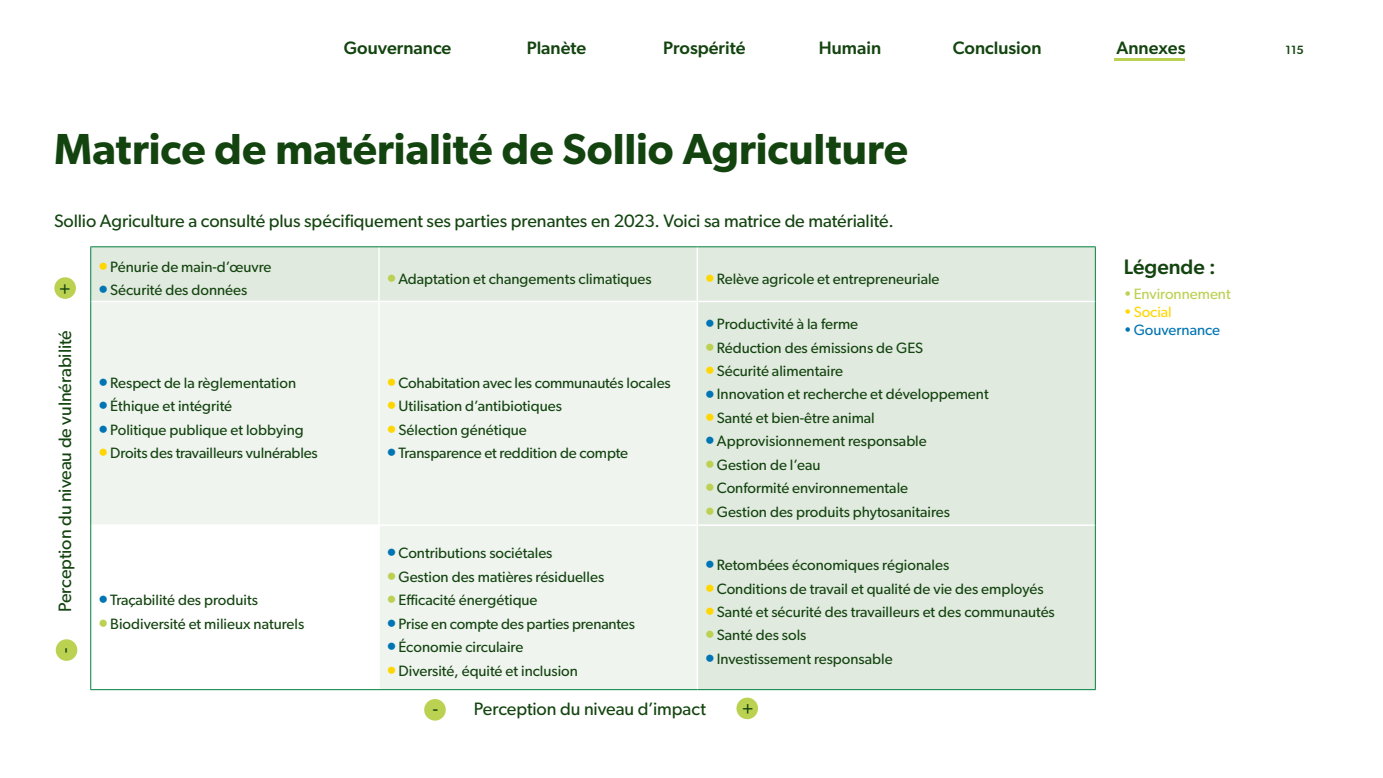
<style>
.page{position:relative;width:1383px;height:778px;background:#fff}
.page>*{position:absolute;margin:0;border:0;box-sizing:border-box;transform-origin:0 0}
.t1{font:600 43.5px "Gibson";color:#13440f}
.t2{font:500 21px "Gibson";color:#13440f}
.t3{font:18px "Gibson";letter-spacing:-.005em;color:#13440f}
.t4{font:500 18px "Gibson";color:#13440f}
.t5{font:15px "Gibson";color:#13440f}
.t6{font:15px "Gibson";color:#bbd151}
.t7{font:15px "Gibson";color:#0075b3}
.t8{font:15px "Gibson";color:#ffd600}
.t9{font:500 12px "Gibson";color:#13440f}
.s1{font-size:24px;color:#ffd600}
.s2{font-size:24px;color:#0075b3}
.s3{font-size:24px;color:#bbd151}
</style>
<div class="page">
<div style="left:54px;top:277px;width:22px;height:22px;background:#bbd151;border-radius:50%"></div>
<div style="left:56px;top:639px;width:21px;height:22px;background:#bbd151;border-radius:50%"></div>
<div style="left:424px;top:699px;width:22px;height:21px;background:#bbd151;border-radius:50%"></div>
<div style="left:736px;top:697px;width:22px;height:22px;background:#bbd151;border-radius:50%"></div>
<div style="left:91px;top:247px;width:1004px;height:442px;background:#e1eadf"></div>
<div style="left:91px;top:302px;width:605px;height:387px;background:#eff4ef"></div>
<div style="left:91px;top:525px;width:288px;height:164px;background:#fff"></div>
<hr style="left:378px;top:247px;width:2px;height:54px;background:#fff">
<hr style="left:696px;top:247px;width:2px;height:54px;background:#fff">
<hr style="left:91px;top:301px;width:288px;height:1px;background:#fff">
<hr style="left:379px;top:301px;width:318px;height:1px;background:#fff">
<hr style="left:378px;top:302px;width:2px;height:222px;background:#fff">
<hr style="left:697px;top:301px;width:398px;height:1px;background:#fff">
<hr style="left:696px;top:302px;width:2px;height:222px;background:#fff">
<hr style="left:91px;top:524px;width:288px;height:2px;background:#fff">
<hr style="left:379px;top:524px;width:318px;height:2px;background:#fff">
<hr style="left:378px;top:526px;width:2px;height:163px;background:#fff">
<hr style="left:697px;top:524px;width:398px;height:2px;background:#fff">
<hr style="left:696px;top:526px;width:2px;height:163px;background:#fff">
<hr style="left:90px;top:246px;width:289px;height:1px;background:#00803d">
<hr style="left:90px;top:247px;width:1px;height:54px;background:#00803d">
<hr style="left:379px;top:246px;width:318px;height:1px;background:#00803d">
<hr style="left:697px;top:246px;width:398px;height:1px;background:#00803d">
<hr style="left:1095px;top:247px;width:1px;height:54px;background:#00803d">
<hr style="left:90px;top:301px;width:1px;height:224px;background:#00803d">
<hr style="left:1095px;top:301px;width:1px;height:224px;background:#00803d">
<hr style="left:90px;top:525px;width:1px;height:164px;background:#00803d">
<hr style="left:1095px;top:525px;width:1px;height:164px;background:#00803d">
<hr style="left:90px;top:689px;width:289px;height:1px;background:#00803d">
<hr style="left:379px;top:689px;width:318px;height:1px;background:#00803d">
<hr style="left:697px;top:689px;width:398px;height:1px;background:#00803d">
<hr style="left:1114px;top:59px;width:70px;height:2px;background:#bbd151">
<p class="t4" style="left:344px;top:37px;width:109px">Gouvernance</p>
<p class="t4" style="left:526px;top:37px;width:61px">Planète</p>
<p class="t4" style="left:663px;top:37px;width:84px">Prospérité</p>
<p class="t4" style="left:819px;top:37px;width:64px">Humain</p>
<p class="t4" style="left:952px;top:37px;width:90px">Conclusion</p>
<p class="t4" style="left:1116px;top:37px;width:71px">Annexes</p>
<p class="t9" style="left:1285px;top:43px;width:20px">115</p>
<h1 class="t1" style="left:54px;top:123px;width:855px">Matrice de matérialité de Sollio Agriculture</h1>
<p class="t3" style="left:54px;top:210px;width:841px">Sollio Agriculture a consulté plus spécifiquement ses parties prenantes en 2023. Voici sa matrice de matérialité.</p>
<p class="t3" style="left:54px;top:294px;width:14px;rotate:-90deg">+</p>
<p class="t3" style="left:54px;top:653px;width:324px;rotate:-90deg">- Perception du niveau de vulnérabilité</p>
<p class="t5" style="left:97px;top:258px;width:176px"><span class="s1">•</span>Pénurie de main-d’œuvre</p>
<p class="t5" style="left:97px;top:281px;width:152px"><span class="s2">•</span>Sécurité des données</p>
<p class="t5" style="left:97px;top:373px;width:201px"><span class="s2">•</span>Respect de la règlementation</p>
<p class="t5" style="left:97px;top:397px;width:137px"><span class="s2">•</span>Éthique et intégrité</p>
<p class="t5" style="left:97px;top:420px;width:209px"><span class="s2">•</span>Politique publique et lobbying</p>
<p class="t5" style="left:97px;top:444px;width:223px"><span class="s1">•</span>Droits des travailleurs vulnérables</p>
<p class="t5" style="left:97px;top:591px;width:163px"><span class="s2">•</span>Traçabilité des produits</p>
<p class="t5" style="left:97px;top:614px;width:209px"><span class="s3">•</span>Biodiversité et milieux naturels</p>
<p class="t5" style="left:385px;top:269px;width:268px"><span class="s3">•</span>Adaptation et changements climatiques</p>
<p class="t5" style="left:703px;top:269px;width:238px"><span class="s1">•</span>Relève agricole et entrepreneuriale</p>
<p class="t5" style="left:385px;top:373px;width:287px"><span class="s1">•</span>Cohabitation avec les communautés locales</p>
<p class="t5" style="left:385px;top:397px;width:178px"><span class="s1">•</span>Utilisation d’antibiotiques</p>
<p class="t5" style="left:385px;top:420px;width:143px"><span class="s1">•</span>Sélection génétique</p>
<p class="t5" style="left:385px;top:444px;width:245px"><span class="s2">•</span>Transparence et reddition de compte</p>
<p class="t5" style="left:385px;top:544px;width:169px"><span class="s2">•</span>Contributions sociétales</p>
<p class="t5" style="left:385px;top:567px;width:221px"><span class="s3">•</span>Gestion des matières résiduelles</p>
<p class="t5" style="left:385px;top:591px;width:154px"><span class="s3">•</span>Efficacité énergétique</p>
<p class="t5" style="left:385px;top:614px;width:251px"><span class="s2">•</span>Prise en compte des parties prenantes</p>
<p class="t5" style="left:385px;top:638px;width:140px"><span class="s2">•</span>Économie circulaire</p>
<p class="t5" style="left:385px;top:661px;width:194px"><span class="s1">•</span>Diversité, équité et inclusion</p>
<p class="t5" style="left:703px;top:315px;width:156px"><span class="s2">•</span>Productivité à la ferme</p>
<p class="t5" style="left:703px;top:338px;width:221px"><span class="s3">•</span>Réduction des émissions de GES</p>
<p class="t5" style="left:703px;top:362px;width:141px"><span class="s1">•</span>Sécurité alimentaire</p>
<p class="t5" style="left:703px;top:385px;width:287px"><span class="s2">•</span>Innovation et recherche et développement</p>
<p class="t5" style="left:703px;top:409px;width:173px"><span class="s1">•</span>Santé et bien-être animal</p>
<p class="t5" style="left:703px;top:432px;width:225px"><span class="s2">•</span>Approvisionnement responsable</p>
<p class="t5" style="left:703px;top:455px;width:119px"><span class="s3">•</span>Gestion de l’eau</p>
<p class="t5" style="left:703px;top:479px;width:206px"><span class="s3">•</span>Conformité environnementale</p>
<p class="t5" style="left:703px;top:502px;width:248px"><span class="s3">•</span>Gestion des produits phytosanitaires</p>
<p class="t5" style="left:703px;top:556px;width:247px"><span class="s2">•</span>Retombées économiques régionales</p>
<p class="t5" style="left:703px;top:579px;width:342px"><span class="s1">•</span>Conditions de travail et qualité de vie des employés</p>
<p class="t5" style="left:703px;top:603px;width:353px"><span class="s1">•</span>Santé et sécurité des travailleurs et des communautés</p>
<p class="t5" style="left:703px;top:626px;width:105px"><span class="s3">•</span>Santé des sols</p>
<p class="t5" style="left:703px;top:649px;width:191px"><span class="s2">•</span>Investissement responsable</p>
<p class="t3" style="left:433px;top:697px;width:275px">- Perception du niveau d’impact</p>
<p class="t3" style="left:742px;top:697px;width:14px">+</p>
<h2 class="t2" style="left:1123px;top:254px;width:93px">Légende :</h2>
<p class="t6" style="left:1123px;top:284px;width:109px">•Environnement</p>
<p class="t8" style="left:1123px;top:302px;width:50px">•Social</p>
<p class="t7" style="left:1123px;top:320px;width:98px">•Gouvernance</p>
</div>
